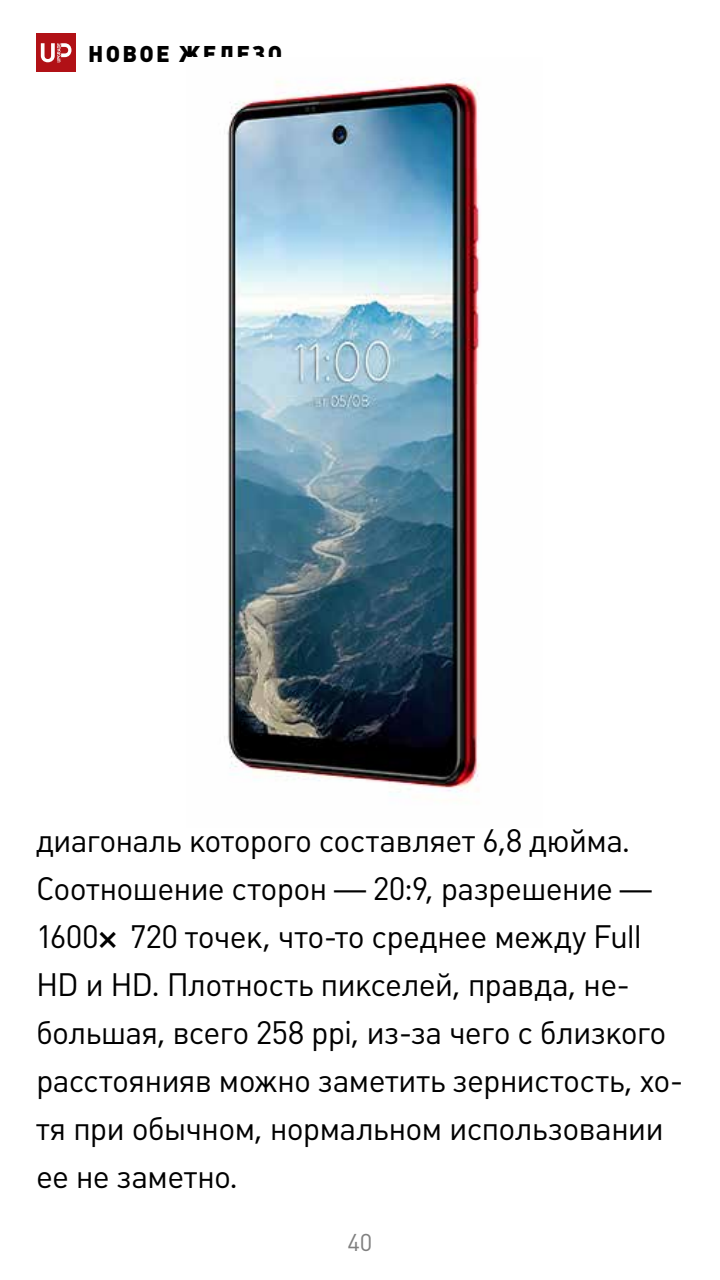
<style>
.page{position:relative;width:720px;height:1280px;background:#fff}
.page>*{position:absolute;margin:0;border:0;box-sizing:border-box;transform-origin:0 0}
.t1{font:32px/48px "Plumb C";letter-spacing:-.03em;color:#000}
.t2{font:24px "Plumb C";color:#808080}
.t3{font:22.5px "Plumb Black C";letter-spacing:.1em;color:#000}
</style>
<div class="page">
<div style="left:36px;top:34px;width:39px;height:38px;background:#b11116"></div>
<svg style="left:41px;top:43px;width:30px;height:19px"></svg>
<img style="left:227px;top:78px;width:253px;height:717px">
<p class="t3" style="left:88px;top:41px;width:195px">НОВОЕ ЖЕЛЕЗО</p>
<p class="t1" style="left:36px;top:817px;width:649px">диагональ которого составляет 6,8 дюйма.<br>Соотношение сторон — 20:9, разрешение — 1600×720 точек, что-то среднее между Full HD и HD. Плотность пикселей, правда, не&shy;большая, всего 258 ppi, из-за чего с близкого расстоянияв можно заметить зернистость, хо&shy;тя при обычном, нормальном использовании ее не заметно.</p>
<p class="t2" style="left:348px;top:1228px;width:26px">40</p>
</div>
